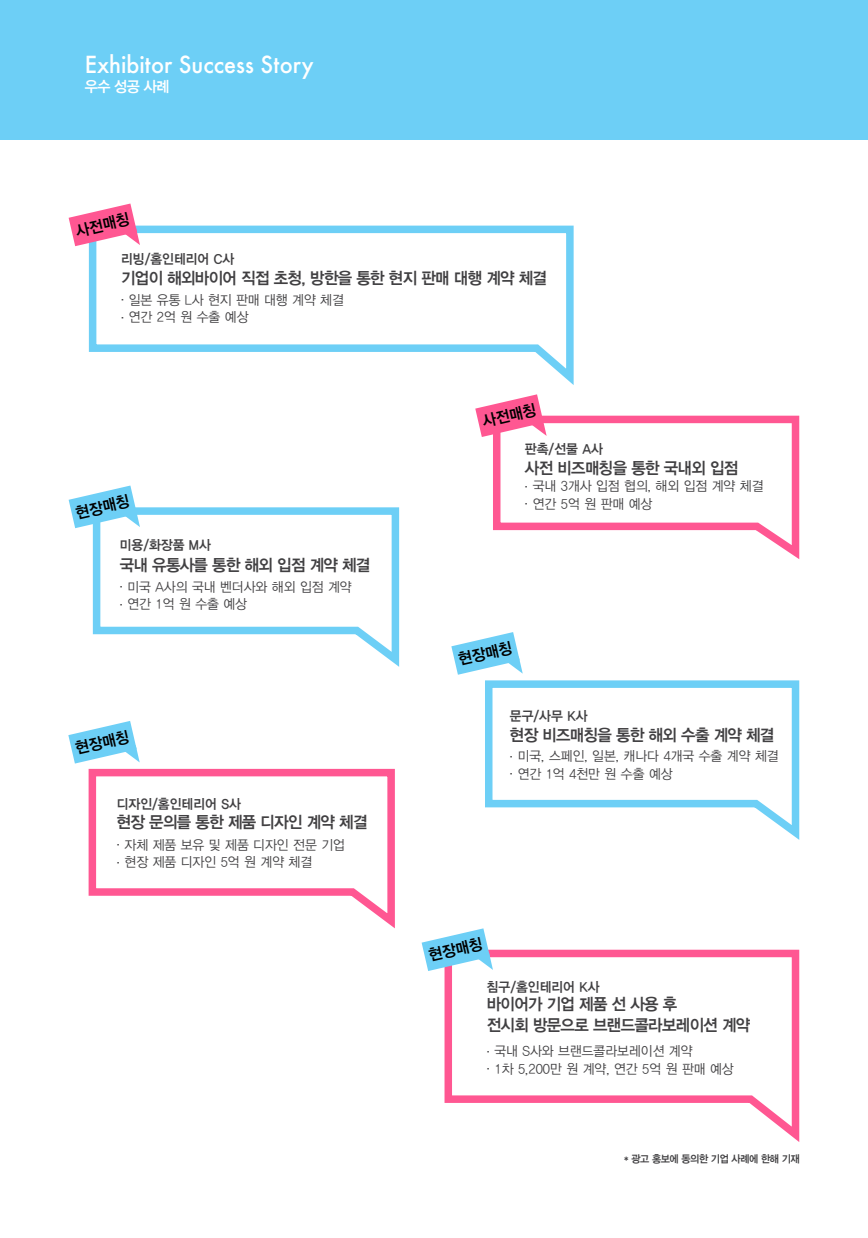
<style>
.page{position:relative;width:868px;height:1238px;background:#fff}
.page>*{position:absolute;margin:0;border:0;box-sizing:border-box;transform-origin:0 0}
.t1{font:500 22.8px "Futura";color:#fff;scale:.95 1}
.t2{font:16.5px/20.4px "YDIYGO340";letter-spacing:-.04em;color:#414042;scale:.95 1}
.t3{font:15.75px "YDIYGO340";color:#000;scale:.95 1}
.t4{font:15px "YDIYGO340";color:#fff;scale:.95 1}
.t5{font:13.5px/17.4px "YDIYGO320";color:#414042;scale:.95 1}
.t6{font:13.5px "YDIYGO340";color:#414042;scale:.95 1}
.t7{font:10.5px "YDIYGO340";letter-spacing:-.04em;color:#414042;scale:.95 1}
</style>
<div class="page">
<div style="left:0;top:0;width:867px;height:140px;background:#6dcff6"></div>
<svg style="left:444px;top:949px;width:356px;height:193px"></svg>
<svg style="left:493px;top:415px;width:307px;height:144px"></svg>
<svg style="left:475px;top:394px;width:71px;height:43px"></svg>
<svg style="left:421px;top:928px;width:72px;height:43px"></svg>
<svg style="left:485px;top:680px;width:315px;height:160px"></svg>
<svg style="left:451px;top:632px;width:71px;height:42px"></svg>
<svg style="left:92px;top:507px;width:308px;height:160px"></svg>
<svg style="left:88px;top:225px;width:486px;height:160px"></svg>
<svg style="left:69px;top:203px;width:71px;height:43px"></svg>
<svg style="left:69px;top:485px;width:71px;height:43px"></svg>
<svg style="left:88px;top:768px;width:307px;height:161px"></svg>
<svg style="left:68px;top:721px;width:72px;height:42px"></svg>
<h1 class="t1" style="left:85px;top:49px;width:242px">Exhibitor Success Story</h1>
<p class="t4" style="left:85px;top:78px;width:91px">우수 성공 사례</p>
<p class="t3" style="left:74px;top:222px;width:59px;rotate:-13deg">사전매칭</p>
<p class="t6" style="left:121px;top:251px;width:121px">리빙/홈인테리어 C사</p>
<p class="t2" style="left:121px;top:268px;width:450px">기업이 해외바이어 직접 초청, 방한을 통한 현지 판매 대행 계약 체결</p>
<p class="t5" style="left:121px;top:291px;width:236px">. 일본 유통 L사 현지 판매 대행 계약 체결 . 연간 2억 원 수출 예상</p>
<p class="t3" style="left:74px;top:504px;width:59px;rotate:-13deg">현장매칭</p>
<p class="t6" style="left:120px;top:537px;width:97px">미용/화장품 M사</p>
<p class="t2" style="left:120px;top:555px;width:265px">국내 유통사를 통한 해외 입점 계약 체결</p>
<p class="t5" style="left:120px;top:578px;width:246px">. 미국 A사의 국내 벤더사와 해외 입점 계약 . 연간 1억 원 수출 예상</p>
<p class="t3" style="left:74px;top:739px;width:59px;rotate:-13deg">현장매칭</p>
<p class="t6" style="left:117px;top:796px;width:132px">디자인/홈인테리어 S사</p>
<p class="t2" style="left:117px;top:811px;width:265px">현장 문의를 통한 제품 디자인 계약 체결</p>
<p class="t5" style="left:117px;top:836px;width:241px">. 자체 제품 보유 및 제품 디자인 전문 기업 . 현장 제품 디자인 5억 원 계약 체결</p>
<p class="t3" style="left:480px;top:413px;width:59px;rotate:-13deg">사전매칭</p>
<p class="t6" style="left:525px;top:441px;width:84px">판촉/선물 A사</p>
<p class="t2" style="left:525px;top:458px;width:226px">사전 비즈매칭을 통한 국내외 입점</p>
<p class="t5" style="left:525px;top:478px;width:252px">. 국내 3개사 입점 협의, 해외 입점 계약 체결 . 연간 5억 원 판매 예상</p>
<p class="t3" style="left:456px;top:650px;width:59px;rotate:-13deg">현장매칭</p>
<p class="t6" style="left:510px;top:708px;width:83px">문구/사무 K사</p>
<p class="t2" style="left:510px;top:724px;width:280px">현장 비즈매칭을 통한 해외 수출 계약 체결</p>
<p class="t5" style="left:510px;top:747px;width:284px">. 미국, 스페인, 일본, 캐나다 4개국 수출 계약 체결 . 연간 1억 4천만 원 수출 예상</p>
<p class="t3" style="left:427px;top:946px;width:59px;rotate:-13deg">현장매칭</p>
<p class="t6" style="left:486px;top:978px;width:120px">침구/홈인테리어 K사</p>
<p class="t2" style="left:486px;top:994px;width:279px">바이어가 기업 제품 선 사용 후<br>전시회 방문으로 브랜드콜라보레이션 계약</p>
<p class="t5" style="left:486px;top:1042px;width:261px">. 국내 S사와 브랜드콜라보레이션 계약<br>. 1차 5,200만 원 계약, 연간 5억 원 판매 예상</p>
<p class="t7" style="left:624px;top:1152px;width:186px">* 광고 홍보에 동의한 기업 사례에 한해 기재</p>
</div>
